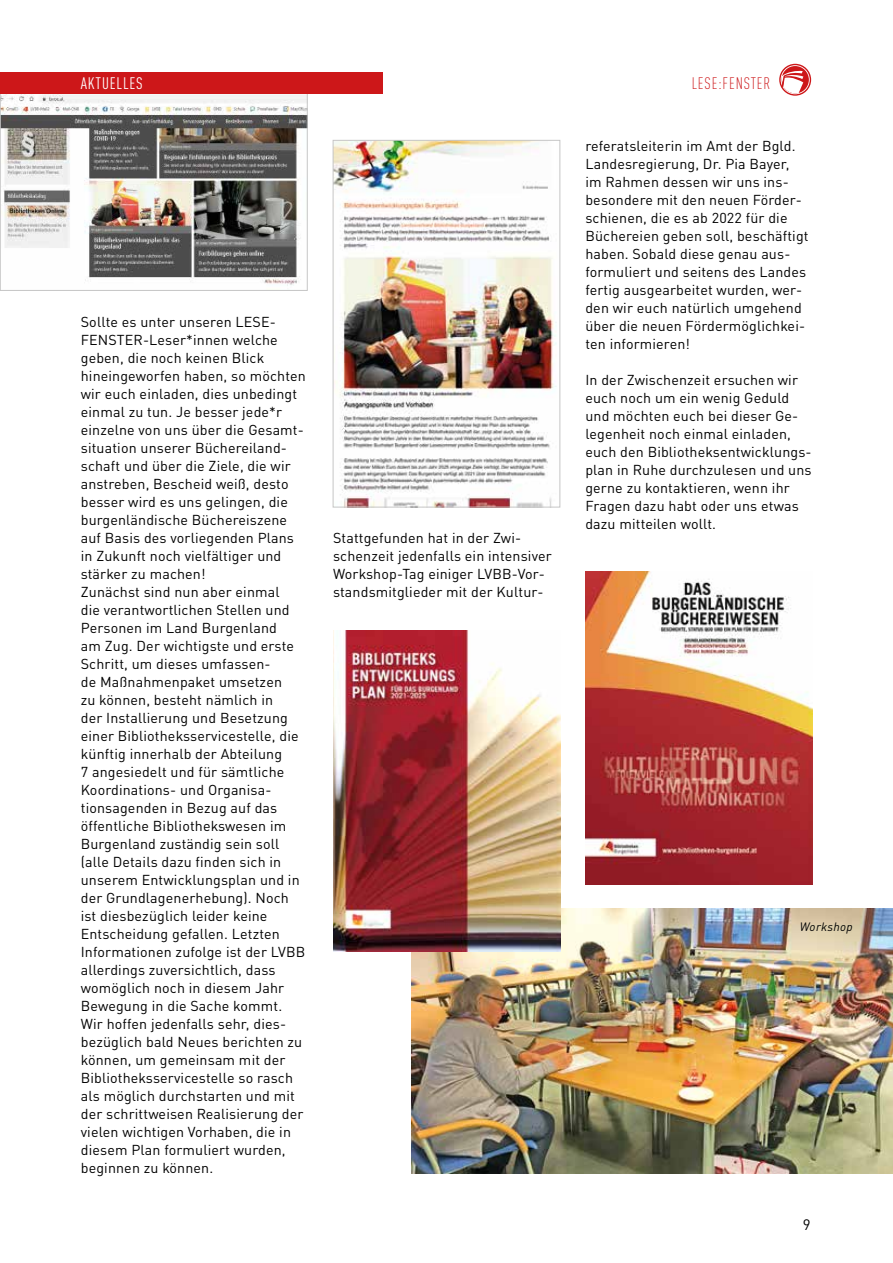
<style>
.page{position:relative;width:893px;height:1263px;background:#fff}
.page>*{position:absolute;margin:0;border:0;box-sizing:border-box;transform-origin:0 0}
.t1{font:300 condensed 16.5px "DIN Pro";letter-spacing:.05em;color:#cd1719}
.t2{font:condensed 16.5px "DIN Pro";letter-spacing:.05em;color:#fff}
.t3{font:15px "DIN Pro";color:#000}
.t4{font:14.25px/18px "DIN Pro";letter-spacing:.01em;color:#000}
.t5{font:italic 12px "DIN Pro";letter-spacing:.03em;color:#000}
</style>
<div class="page">
<svg style="left:779px;top:64px;width:32px;height:32px"></svg>
<img style="left:2px;top:94px;width:304px;height:192px">
<div style="left:0;top:86px;width:308px;height:205px;border:1px solid #c6c6c6"></div>
<div style="left:0;top:72px;width:383px;height:22px;background:#cd1719"></div>
<img style="left:585px;top:572px;width:227px;height:313px">
<img style="left:411px;top:909px;width:482px;height:265px">
<img style="left:335px;top:142px;width:222px;height:363px">
<div style="left:333px;top:140px;width:227px;height:367px;border:1px solid #c6c6c6"></div>
<img style="left:333px;top:630px;width:227px;height:322px">
<p class="t2" style="left:81px;top:71px;width:63px">AKTUELLES</p>
<p class="t4" style="left:81px;top:311px;width:227px">Sollte es unter unseren LESE-<br>FENSTER-Leser*innen welche geben, die noch keinen Blick hineingeworfen haben, so möchten wir euch einladen, dies unbedingt einmal zu tun. Je besser jede*r einzelne von uns über die Gesamt&shy;situation unserer Büchereiland&shy;schaft und über die Ziele, die wir anstreben, Bescheid weiß, desto besser wird es uns gelingen, die burgenländische Büchereiszene auf Basis des vorliegenden Plans in Zukunft noch vielfältiger und stärker zu machen!<br>Zunächst sind nun aber einmal<br>die verantwortlichen Stellen und<br>Personen im Land Burgenland<br>am Zug. Der wichtigste und erste<br>Schritt, um dieses umfassen-<br>de Maßnahmenpaket umsetzen<br>zu können, besteht nämlich in<br>der Installierung und Besetzung einer Bibliotheksservicestelle, die künftig innerhalb der Abteilung<br>7 angesiedelt und für sämtliche<br>Koordinations- und Organisa&shy;tionsagenden in Bezug auf das öffentliche Bibliothekswesen im<br>Burgenland zuständig sein soll (alle Details dazu finden sich in unserem Entwicklungsplan und in der Grundlagenerhebung). Noch ist diesbezüglich leider keine<br>Entscheidung gefallen. Letzten<br>Informationen zufolge ist der LVBB allerdings zuversichtlich, dass womöglich noch in diesem Jahr<br>Bewegung in die Sache kommt.<br>Wir hoffen jedenfalls sehr, dies&shy;bezüglich bald Neues berichten zu können, um gemeinsam mit der<br>Bibliotheksservicestelle so rasch als möglich durchstarten und mit der schrittweisen Realisierung der vielen wichtigen Vorhaben, die in diesem Plan formuliert wurden, beginnen zu können.</p>
<p class="t4" style="left:333px;top:527px;width:220px">Stattgefunden hat in der Zwi&shy;schenzeit jedenfalls ein intensiver Workshop-Tag einiger LVBB-Vor&shy;standsmitglieder mit der Kultur-</p>
<p class="t1" style="left:692px;top:72px;width:80px">LESE:FENSTER</p>
<p class="t4" style="left:585px;top:136px;width:225px">referatsleiterin im Amt der Bgld.<br>Landesregierung, Dr. Pia Bayer, im Rahmen dessen wir uns ins&shy;besondere mit den neuen Förder&shy;schienen, die es ab 2022 für die<br>Büchereien geben soll, beschäftigt haben. Sobald diese genau aus&shy;formuliert und seitens des Landes fertig ausgearbeitet wurden, wer&shy;den wir euch natürlich umgehend über die neuen Fördermöglichkei&shy;ten informieren!</p>
<p class="t4" style="left:585px;top:370px;width:228px">In der Zwischenzeit ersuchen wir euch noch um ein wenig Geduld und möchten euch bei dieser Ge&shy;legenheit noch einmal einladen, euch den Bibliotheksentwicklungs&shy;plan in Ruhe durchzulesen und uns gerne zu kontaktieren, wenn ihr<br>Fragen dazu habt oder uns etwas dazu mitteilen wollt.</p>
<p class="t5" style="left:800px;top:917px;width:55px">Workshop</p>
<p class="t3" style="left:803px;top:1213px;width:9px">9</p>
</div>
